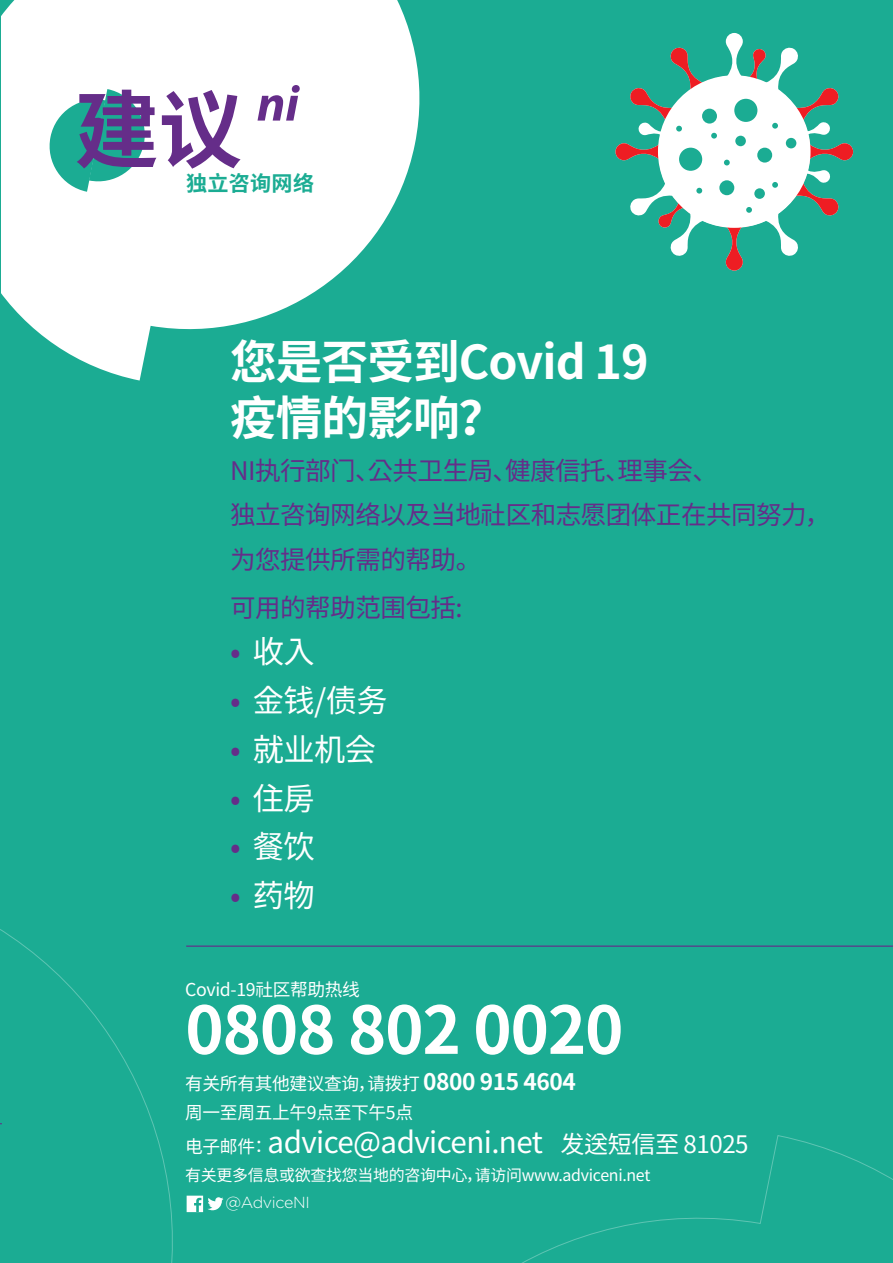
<style>
.page{position:relative;width:893px;height:1263px;background:#1bac93}
.page>*{position:absolute;margin:0;border:0;box-sizing:border-box;transform-origin:0 0}
.t1{font:700 84.75px "Noto Sans CJ Ksc";color:#652d89}
.t2{font:700 65.55px "Noto Sans CJ Ksc";letter-spacing:-.02em;color:#fff}
.t3{font:italic 700 50.7px "Myriad Pro";color:#652d89}
.t4{font:700 46.65px/55.9px "Noto Sans CJ Ksc";letter-spacing:-.02em;color:#fff}
.t5{font:31.2px "Noto Sans CJ Kkr";letter-spacing:-.02em;color:#fff}
.t6{font:29.55px "Noto Sans CJ Kkr";letter-spacing:-.02em;color:#fff}
.t7{font:25.5px/44.7px "Noto Sans CJ Kkr";letter-spacing:-.02em;color:#652d89}
.t8{font:700 21.15px "Noto Sans CJ Ksc";letter-spacing:.01em;color:#1bac93}
.t9{font:17.7px/28.8px "Noto Sans CJ Kkr";letter-spacing:-.02em;color:#fff}
.t10{font:15.9px/27.8px "Noto Sans CJ Kkr";letter-spacing:-.02em;color:#fff}
.s1{color:#652d89}
.s2{font-family:"Noto Sans CJ Ksc";font-weight:700;font-size:22.8px}
.s3{font-size:17.7px}
.s4{font-size:24.15px}
.s5{font-family:"Gotham";font-weight:300}
</style>
<div class="page">
<svg style="left:2px;top:0;width:418px;height:380px;fill:#fff"></svg>
<svg style="left:522px;top:1135px;width:371px;height:128px"></svg>
<svg style="left:45px;top:89px;width:104px;height:103px"></svg>
<hr style="left:186px;top:945px;width:707px;height:2px;background:#652d89">
<svg style="left:671px;top:33px;width:127px;height:223px"></svg>
<svg style="left:720px;top:250px;width:28px;height:21px"></svg>
<svg style="left:615px;top:144px;width:5px;height:16px"></svg>
<svg style="left:620px;top:41px;width:233px;height:209px"></svg>
<div style="left:658px;top:75px;width:152px;height:153px;border:6px solid #fff;border-radius:50%"></div>
<svg style="left:187px;top:1195px;width:37px;height:17px"></svg>
<svg style="left:2px;top:930px;width:171px;height:333px"></svg>
<svg style="left:0;top:15px;width:2px;height:1110px"></svg>
<p class="t1" style="left:74px;top:82px;width:170px">建议</p>
<p class="t3" style="left:257px;top:71px;width:43px">ni</p>
<p class="t8" style="left:186px;top:171px;width:129px">独立咨询网络</p>
<p class="t4" style="left:230px;top:335px;width:420px">您是否受到Covid 19疫情的影响？</p>
<p class="t7" style="left:230px;top:448px;width:602px">NI执行部门、公共卫生局、健康信托、理事会、<br>独立咨询网络以及当地社区和志愿团体正在共同努力，为您提供所需的帮助。</p>
<p class="t7" style="left:230px;top:586px;width:234px">可用的帮助范围包括:</p>
<p class="t5" style="left:230px;top:634px;width:86px"><span class="s1">•</span> 收入</p>
<p class="t5" style="left:230px;top:683px;width:159px"><span class="s1">•</span> 金钱/债务</p>
<p class="t5" style="left:230px;top:732px;width:147px"><span class="s1">•</span> 就业机会</p>
<p class="t5" style="left:230px;top:780px;width:86px"><span class="s1">•</span> 住房</p>
<p class="t5" style="left:230px;top:829px;width:86px"><span class="s1">•</span> 餐饮</p>
<p class="t5" style="left:230px;top:878px;width:86px"><span class="s1">•</span> 药物</p>
<p class="t9" style="left:185px;top:976px;width:176px">Covid-19社区帮助热线</p>
<p class="t2" style="left:185px;top:993px;width:440px">0808 802 0020</p>
<p class="t9" style="left:185px;top:1069px;width:392px">有关所有其他建议查询，请拨打 <span class="s2">0800 915 4604</span>周一至周五上午9点至下午5点</p>
<p class="t6" style="left:185px;top:1125px;width:565px"><span class="s3">电子邮件：</span>advice@adviceni.net <span class="s4">发送短信至 81025</span></p>
<p class="t10" style="left:225px;top:1161px;width:426px;text-indent:-40px">有关更多信息或欲查找您当地的咨询中心，请访问www.adviceni.net <span class="s5">@AdviceNI</span></p>
</div>
